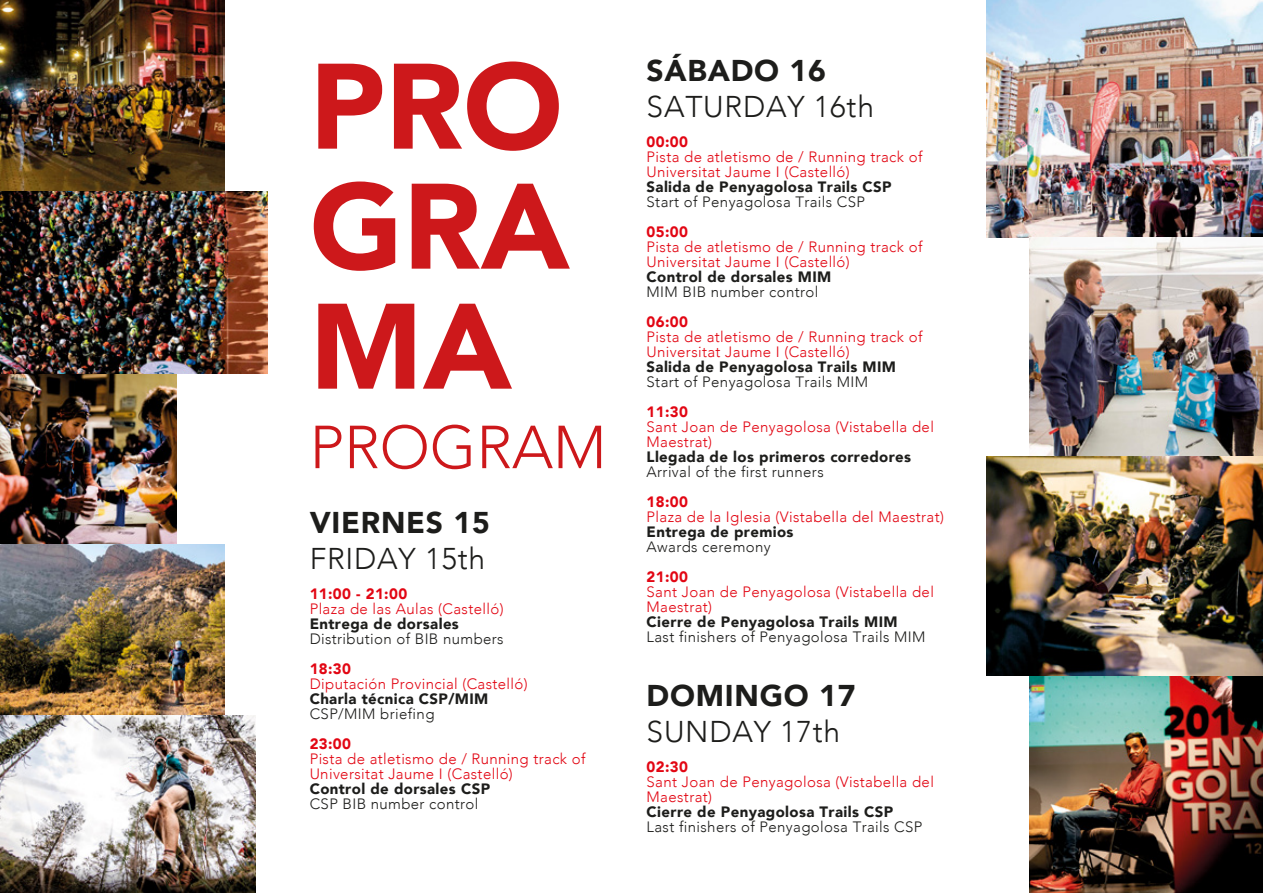
<style>
.page{position:relative;width:1263px;height:893px;background:#fff}
.page>*{position:absolute;margin:0;border:0;box-sizing:border-box;transform-origin:0 0}
.t1{font:900 120px/120px "Avenir";color:#cd181b;text-align:justify}
.t2{font:300 60px "Avenir";color:#cd181b}
.t3{font:300 30px "Avenir";letter-spacing:.025em;color:#1d1d1b}
.t4{font:900 30px "Avenir";letter-spacing:.025em;color:#1d1d1b}
.t5{font:300 15px/15px "Avenir";letter-spacing:.025em;color:#e20613}
.t6{font:300 15px "Avenir";letter-spacing:.025em;color:#1d1d1b}
.t7{font:900 15px "Avenir";letter-spacing:.025em;color:#1d1d1b}
.t8{font:900 15px "Avenir";letter-spacing:.025em;color:#e20613}
</style>
<div class="page">
<img style="left:986px;top:0;width:277px;height:238px">
<img style="left:1029px;top:238px;width:234px;height:219px">
<img style="left:1029px;top:675px;width:234px;height:218px">
<img style="left:986px;top:457px;width:277px;height:218px">
<img style="left:0;top:373px;width:176px;height:172px">
<img style="left:0;top:545px;width:225px;height:170px">
<img style="left:0;top:0;width:225px;height:191px">
<img style="left:0;top:191px;width:267px;height:182px">
<img style="left:0;top:715px;width:256px;height:178px">
<h1 class="t1" style="left:310px;top:44px;width:262px">PRO GRA MA</h1>
<h2 class="t2" style="left:310px;top:412px;width:298px">PROGRAM</h2>
<h3 class="t4" style="left:310px;top:497px;width:182px">VIERNES 15</h3>
<h3 class="t3" style="left:310px;top:541px;width:177px">FRIDAY 15th</h3>
<p class="t8" style="left:310px;top:581px;width:99px">11:00 - 21:00</p>
<p class="t5" style="left:310px;top:602px;width:195px">Plaza de las Aulas (Castelló)</p>
<p class="t7" style="left:310px;top:611px;width:151px">Entrega de dorsales</p>
<p class="t6" style="left:310px;top:630px;width:195px">Distribution of BIB numbers</p>
<p class="t8" style="left:310px;top:656px;width:43px">18:30</p>
<p class="t5" style="left:310px;top:677px;width:220px">Diputación Provincial (Castelló)</p>
<p class="t7" style="left:310px;top:686px;width:180px">Charla técnica CSP/MIM</p>
<p class="t6" style="left:310px;top:705px;width:126px">CSP/MIM briefing</p>
<p class="t8" style="left:310px;top:731px;width:43px">23:00</p>
<p class="t5" style="left:310px;top:752px;width:277px">Pista de atletismo de / Running track of<br>Universitat Jaume I (Castelló)</p>
<p class="t7" style="left:310px;top:776px;width:182px">Control de dorsales CSP</p>
<p class="t6" style="left:310px;top:795px;width:170px">CSP BIB number control</p>
<h3 class="t4" style="left:647px;top:44px;width:181px">SÁBADO 16</h3>
<h3 class="t3" style="left:647px;top:89px;width:229px">SATURDAY 16th</h3>
<p class="t8" style="left:647px;top:129px;width:43px">00:00</p>
<p class="t5" style="left:647px;top:149px;width:277px">Pista de atletismo de / Running track of<br>Universitat Jaume I (Castelló)</p>
<p class="t7" style="left:647px;top:174px;width:246px">Salida de Penyagolosa Trails CSP</p>
<p class="t6" style="left:647px;top:193px;width:220px">Start of Penyagolosa Trails CSP</p>
<p class="t8" style="left:647px;top:219px;width:43px">05:00</p>
<p class="t5" style="left:647px;top:239px;width:277px">Pista de atletismo de / Running track of<br>Universitat Jaume I (Castelló)</p>
<p class="t7" style="left:647px;top:264px;width:186px">Control de dorsales MIM</p>
<p class="t6" style="left:647px;top:283px;width:173px">MIM BIB number control</p>
<p class="t8" style="left:647px;top:309px;width:43px">06:00</p>
<p class="t5" style="left:647px;top:329px;width:277px">Pista de atletismo de / Running track of<br>Universitat Jaume I (Castelló)</p>
<p class="t7" style="left:647px;top:354px;width:251px">Salida de Penyagolosa Trails MIM</p>
<p class="t6" style="left:647px;top:373px;width:223px">Start of Penyagolosa Trails MIM</p>
<p class="t8" style="left:647px;top:399px;width:43px">11:30</p>
<p class="t5" style="left:647px;top:419px;width:289px">Sant Joan de Penyagolosa (Vistabella del<br>Maestrat)</p>
<p class="t7" style="left:647px;top:444px;width:266px">Llegada de los primeros corredores</p>
<p class="t6" style="left:647px;top:463px;width:179px">Arrival of the first runners</p>
<p class="t8" style="left:647px;top:489px;width:43px">18:00</p>
<p class="t5" style="left:647px;top:509px;width:299px">Plaza de la Iglesia (Vistabella del Maestrat)</p>
<p class="t7" style="left:647px;top:519px;width:148px">Entrega de premios</p>
<p class="t6" style="left:647px;top:538px;width:126px">Awards ceremony</p>
<p class="t8" style="left:647px;top:564px;width:43px">21:00</p>
<p class="t5" style="left:647px;top:584px;width:289px">Sant Joan de Penyagolosa (Vistabella del<br>Maestrat)</p>
<p class="t7" style="left:647px;top:609px;width:253px">Cierre de Penyagolosa Trails MIM</p>
<p class="t6" style="left:647px;top:628px;width:280px">Last finishers of Penyagolosa Trails MIM</p>
<h3 class="t4" style="left:647px;top:670px;width:210px">DOMINGO 17</h3>
<h3 class="t3" style="left:647px;top:714px;width:195px">SUNDAY 17th</h3>
<p class="t8" style="left:647px;top:754px;width:43px">02:30</p>
<p class="t5" style="left:647px;top:774px;width:289px">Sant Joan de Penyagolosa (Vistabella del<br>Maestrat)</p>
<p class="t7" style="left:647px;top:799px;width:248px">Cierre de Penyagolosa Trails CSP</p>
<p class="t6" style="left:647px;top:818px;width:277px">Last finishers of Penyagolosa Trails CSP</p>
</div>
